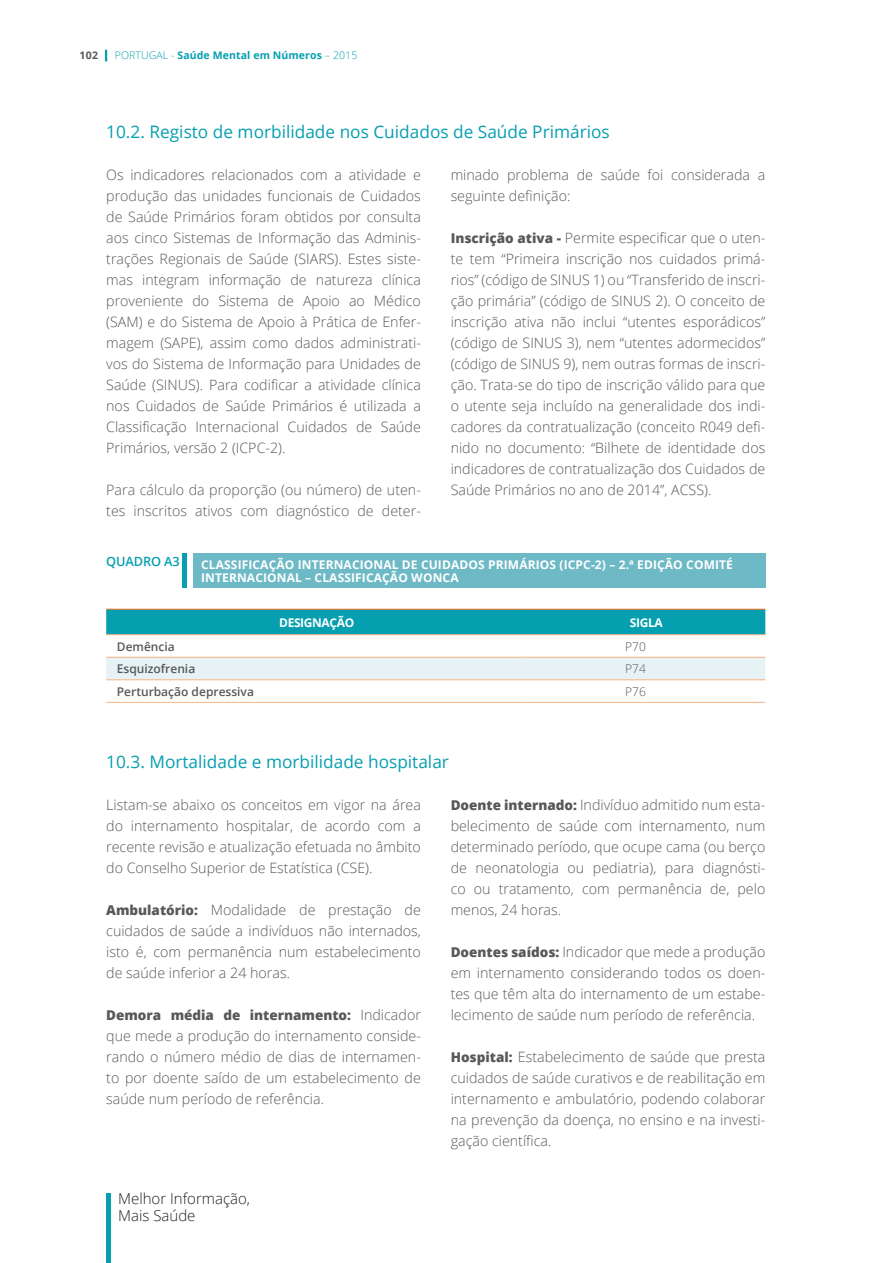
<style>
.page{position:relative;width:893px;height:1263px;background:#fff}
.page>*{position:absolute;margin:0;border:0;box-sizing:border-box;transform-origin:0 0}
._1_1_SUB_TÍTULO{font:17.25px "Open Sans";color:#069fb0}
.t1{font:300 15px/16.5px "Open Sans";color:#231f20}
.Texto{font:300 14.25px/21px "Open Sans";color:#57585a;text-align:justify}
.Texto-2{font:800 13.5px "Open Sans";color:#57585a}
.TÍTULOS_FIGURAS{font:600 12.75px "Open Sans";letter-spacing:-.01em;color:#069fb0}
.FIGURAS_Designação{font:700 12px/13.5px "Open Sans";letter-spacing:.01em;color:#fff}
.TABELAS_Designação{font:600 12px "Open Sans";color:#57585a}
.TABELAS_-_Títulos{font:700 12px "Open Sans";letter-spacing:-.03em;color:#fff}
.TABELAS_Numeração{font:300 12px "Open Sans";color:#57585a}
.t2{font:700 10.5px "Open Sans";letter-spacing:.01em;color:#069fb0}
.t3{font:700 10.5px "Open Sans";color:#57585a}
.s1{font-weight:300}
.s2{font-weight:800;font-size:13.5px}
.s3{font-weight:300;font-size:14.25px}
</style>
<div class="page">
<svg style="left:105px;top:50px;width:2px;height:11px"></svg>
<div style="left:106px;top:1193px;width:5px;height:70px;background:#069fb0"></div>
<div style="left:193px;top:554px;width:572px;height:34px;background:#6eb9c6"></div>
<hr style="left:182px;top:554px;width:4px;height:34px;background:#069fb0">
<div style="left:106px;top:610px;width:659px;height:24px;background:#069fb0"></div>
<div style="left:106px;top:658px;width:659px;height:21px;background:#e6f2f4"></div>
<hr style="left:106px;top:609px;width:421px;height:1px;background:#f36e21">
<hr style="left:527px;top:609px;width:238px;height:1px;background:#f36e21">
<hr style="left:106px;top:634px;width:421px;height:1px;background:#f9b281">
<hr style="left:527px;top:634px;width:238px;height:1px;background:#f9b281">
<hr style="left:106px;top:657px;width:421px;height:1px;background:#f9b281">
<hr style="left:527px;top:657px;width:238px;height:1px;background:#f9b281">
<hr style="left:106px;top:679px;width:421px;height:1px;background:#f9b281">
<hr style="left:527px;top:679px;width:238px;height:1px;background:#f9b281">
<hr style="left:106px;top:702px;width:421px;height:1px;background:#f9b281">
<hr style="left:527px;top:702px;width:238px;height:1px;background:#f9b281">
<p class="t3" style="left:80px;top:48px;width:20px">102</p>
<p class="t2" style="left:115px;top:48px;width:244px"><span class="s1">PORTUGAL -</span> Saúde Mental em Números <span class="s1">– 2015</span></p>
<p class="_1_1_SUB_TÍTULO" style="left:106px;top:120px;width:505px">10.2. Registo de morbilidade nos Cuidados de Saúde Primários</p>
<p class="Texto" style="left:106px;top:164px;width:316px">Os indicadores relacionados com a atividade e produção das unidades funcionais de Cuidados de Saúde Primários foram obtidos por consulta aos cinco Sistemas de Informação das Adminis&shy;trações Regionais de Saúde (SIARS). Estes siste&shy;mas integram informação de natureza clínica proveniente do Sistema de Apoio ao Médico (SAM) e do Sistema de Apoio à Prática de Enfer&shy;magem (SAPE), assim como dados administrati&shy;vos do Sistema de Informação para Unidades de Saúde (SINUS). Para codificar a atividade clínica nos Cuidados de Saúde Primários é utilizada a Classificação Internacional Cuidados de Saúde Primários, versão 2 (ICPC-2).</p>
<p class="Texto" style="left:106px;top:479px;width:316px">Para cálculo da proporção (ou número) de uten&shy;tes inscritos ativos com diagnóstico de deter-</p>
<p class="Texto" style="left:451px;top:164px;width:316px">minado problema de saúde foi considerada a seguinte definição:</p>
<p class="Texto" style="left:451px;top:227px;width:316px"><span class="s2">Inscrição ativa -</span> Permite especificar que o uten&shy;te tem “Primeira inscrição nos cuidados primá&shy;rios” (código de SINUS 1) ou “Transferido de inscri&shy;ção primária” (código de SINUS 2). O conceito de inscrição ativa não inclui “utentes esporádicos” (código de SINUS 3), nem “utentes adormecidos” (código de SINUS 9), nem outras formas de inscri&shy;ção. Trata-se do tipo de inscrição válido para que o utente seja incluído na generalidade dos indi&shy;cadores da contratualização (conceito R049 defi&shy;nido no documento: “Bilhete de identidade dos indicadores de contratualização dos Cuidados de Saúde Primários no ano de 2014”, ACSS).</p>
<p class="TÍTULOS_FIGURAS" style="left:106px;top:553px;width:75px">QUADRO A3</p>
<p class="FIGURAS_Designação" style="left:201px;top:557px;width:533px">CLASSIFICAÇÃO INTERNACIONAL DE CUIDADOS PRIMÁRIOS (ICPC-2) – 2.ª EDIÇÃO COMITÉ<br>INTERNACIONAL – CLASSIFICAÇÃO WONCA</p>
<p class="TABELAS_-_Títulos" style="left:279px;top:614px;width:77px">DESIGNAÇÃO</p>
<p class="TABELAS_-_Títulos" style="left:630px;top:614px;width:34px">SIGLA</p>
<p class="TABELAS_Designação" style="left:117px;top:638px;width:59px">Demência</p>
<p class="TABELAS_Numeração" style="left:625px;top:638px;width:22px">P70</p>
<p class="TABELAS_Designação" style="left:117px;top:660px;width:80px">Esquizofrenia</p>
<p class="TABELAS_Numeração" style="left:625px;top:660px;width:22px">P74</p>
<p class="TABELAS_Designação" style="left:117px;top:683px;width:139px">Perturbação depressiva</p>
<p class="TABELAS_Numeração" style="left:625px;top:683px;width:22px">P76</p>
<p class="_1_1_SUB_TÍTULO" style="left:106px;top:750px;width:344px">10.3. Mortalidade e morbilidade hospitalar</p>
<p class="Texto" style="left:106px;top:794px;width:316px">Listam-se abaixo os conceitos em vigor na área do internamento hospitalar, de acordo com a recente revisão e atualização efetuada no âmbito do Conselho Superior de Estatística (CSE).</p>
<p class="Texto" style="left:106px;top:899px;width:316px"><span class="s2">Ambulatório:</span> Modalidade de prestação de cuidados de saúde a indivíduos não internados, isto é, com permanência num estabelecimento de saúde inferior a 24 horas.</p>
<p class="Texto-2" style="left:106px;top:1005px;width:316px">Demora média de internamento: <span class="s3">Indicador</span></p>
<p class="Texto" style="left:106px;top:1025px;width:316px">que mede a produção do internamento conside&shy;rando o número médio de dias de internamen&shy;to por doente saído de um estabelecimento de saúde num período de referência.</p>
<p class="t1" style="left:118px;top:1190px;width:133px">Melhor Informação,<br>Mais Saúde</p>
<p class="Texto" style="left:451px;top:794px;width:316px"><span class="s2">Doente internado:</span> Indivíduo admitido num esta&shy;belecimento de saúde com internamento, num determinado período, que ocupe cama (ou berço de neonatologia ou pediatria), para diagnósti&shy;co ou tratamento, com permanência de, pelo menos, 24 horas.</p>
<p class="Texto" style="left:451px;top:941px;width:316px"><span class="s2">Doentes saídos:</span> Indicador que mede a produção em internamento considerando todos os doen&shy;tes que têm alta do internamento de um estabe&shy;lecimento de saúde num período de referência.</p>
<p class="Texto" style="left:451px;top:1046px;width:316px"><span class="s2">Hospital:</span> Estabelecimento de saúde que presta cuidados de saúde curativos e de reabilitação em internamento e ambulatório, podendo colaborar na prevenção da doença, no ensino e na investi&shy;gação científica.</p>
</div>
